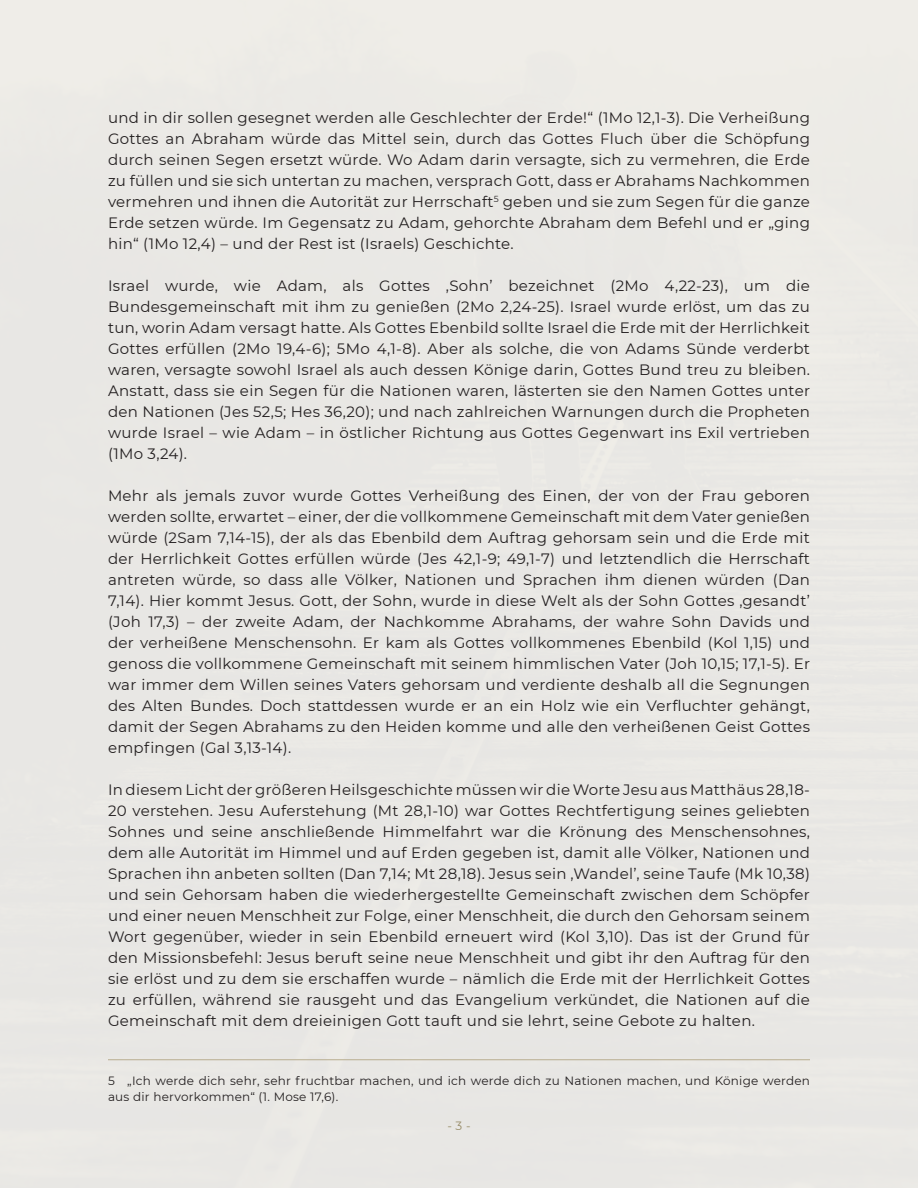
<style>
.page{position:relative;width:918px;height:1188px;background:#fff}
.page>*{position:absolute;margin:0;border:0;box-sizing:border-box;transform-origin:0 0}
.Paragraph_Style{font:15px/21px "Montserrat";letter-spacing:.02em;color:#231f20;text-align:justify}
.Footnote{font:12px/16.5px "Montserrat";letter-spacing:.02em;color:#231f20}
.t1{font:12px "Montserrat";color:#9f936c}
</style>
<div class="page">
<hr style="left:108px;top:1059px;width:702px;height:1px;background:#b8ad8f">
<p class="Paragraph_Style" style="left:108px;top:106px;width:704px">und in dir sollen gesegnet werden alle Geschlechter der Erde!“ (1Mo 12,1-3). Die Verheißung Gottes an Abraham würde das Mittel sein, durch das Gottes Fluch über die Schöpfung durch seinen Segen ersetzt würde. Wo Adam darin versagte, sich zu vermehren, die Erde zu füllen und sie sich untertan zu machen, versprach Gott, dass er Abrahams Nachkommen vermehren und ihnen die Autorität zur Herrschaft<sup>5</sup> geben und sie zum Segen für die ganze Erde setzen würde. Im Gegensatz zu Adam, gehorchte Abraham dem Befehl und er „ging hin“ (1Mo 12,4) – und der Rest ist (Israels) Geschichte.</p>
<p class="Paragraph_Style" style="left:108px;top:274px;width:704px">Israel wurde, wie Adam, als Gottes ‚Sohn’ bezeichnet (2Mo 4,22-23), um die Bundesgemeinschaft mit ihm zu genießen (2Mo 2,24-25). Israel wurde erlöst, um das zu tun, worin Adam versagt hatte. Als Gottes Ebenbild sollte Israel die Erde mit der Herrlichkeit Gottes erfüllen (2Mo 19,4-6); 5Mo 4,1-8). Aber als solche, die von Adams Sünde verderbt waren, versagte sowohl Israel als auch dessen Könige darin, Gottes Bund treu zu bleiben.<br>Anstatt, dass sie ein Segen für die Nationen waren, lästerten sie den Namen Gottes unter den Nationen (Jes 52,5; Hes 36,20); und nach zahlreichen Warnungen durch die Propheten wurde Israel – wie Adam – in östlicher Richtung aus Gottes Gegenwart ins Exil vertrieben (1Mo 3,24).</p>
<p class="Paragraph_Style" style="left:108px;top:484px;width:704px">Mehr als jemals zuvor wurde Gottes Verheißung des Einen, der von der Frau geboren werden sollte, erwartet – einer, der die vollkommene Gemeinschaft mit dem Vater genießen würde (2Sam 7,14-15), der als das Ebenbild dem Auftrag gehorsam sein und die Erde mit der Herrlichkeit Gottes erfüllen würde (Jes 42,1-9; 49,1-7) und letztendlich die Herrschaft antreten würde, so dass alle Völker, Nationen und Sprachen ihm dienen würden (Dan 7,14). Hier kommt Jesus. Gott, der Sohn, wurde in diese Welt als der Sohn Gottes ‚gesandt’ (Joh 17,3) – der zweite Adam, der Nachkomme Abrahams, der wahre Sohn Davids und der verheißene Menschensohn. Er kam als Gottes vollkommenes Ebenbild (Kol 1,15) und genoss die vollkommene Gemeinschaft mit seinem himmlischen Vater (Joh 10,15; 17,1-5). Er war immer dem Willen seines Vaters gehorsam und verdiente deshalb all die Segnungen des Alten Bundes. Doch stattdessen wurde er an ein Holz wie ein Verfluchter gehängt, damit der Segen Abrahams zu den Heiden komme und alle den verheißenen Geist Gottes empfingen (Gal 3,13-14).</p>
<p class="Paragraph_Style" style="left:108px;top:778px;width:704px">In diesem Licht der größeren Heilsgeschichte müssen wir die Worte Jesu aus Matthäus 28,18- 20 verstehen. Jesu Auferstehung (Mt 28,1-10) war Gottes Rechtfertigung seines geliebten Sohnes und seine anschließende Himmelfahrt war die Krönung des Menschensohnes, dem alle Autorität im Himmel und auf Erden gegeben ist, damit alle Völker, Nationen und Sprachen ihn anbeten sollten (Dan 7,14; Mt 28,18). Jesus sein ‚Wandel’, seine Taufe (Mk 10,38) und sein Gehorsam haben die wiederhergestellte Gemeinschaft zwischen dem Schöpfer und einer neuen Menschheit zur Folge, einer Menschheit, die durch den Gehorsam seinem Wort gegenüber, wieder in sein Ebenbild erneuert wird (Kol 3,10). Das ist der Grund für den Missionsbefehl: Jesus beruft seine neue Menschheit und gibt ihr den Auftrag für den sie erlöst und zu dem sie erschaffen wurde – nämlich die Erde mit der Herrlichkeit Gottes zu erfüllen, während sie rausgeht und das Evangelium verkündet, die Nationen auf die Gemeinschaft mit dem dreieinigen Gott tauft und sie lehrt, seine Gebote zu halten.</p>
<p class="Footnote" style="left:108px;top:1072px;width:704px">5 „Ich werde dich sehr, sehr fruchtbar machen, und ich werde dich zu Nationen machen, und Könige werden aus dir hervorkommen“ (1. Mose 17,6).</p>
<p class="t1" style="left:447px;top:1117px;width:25px">- 3 -</p>
</div>
